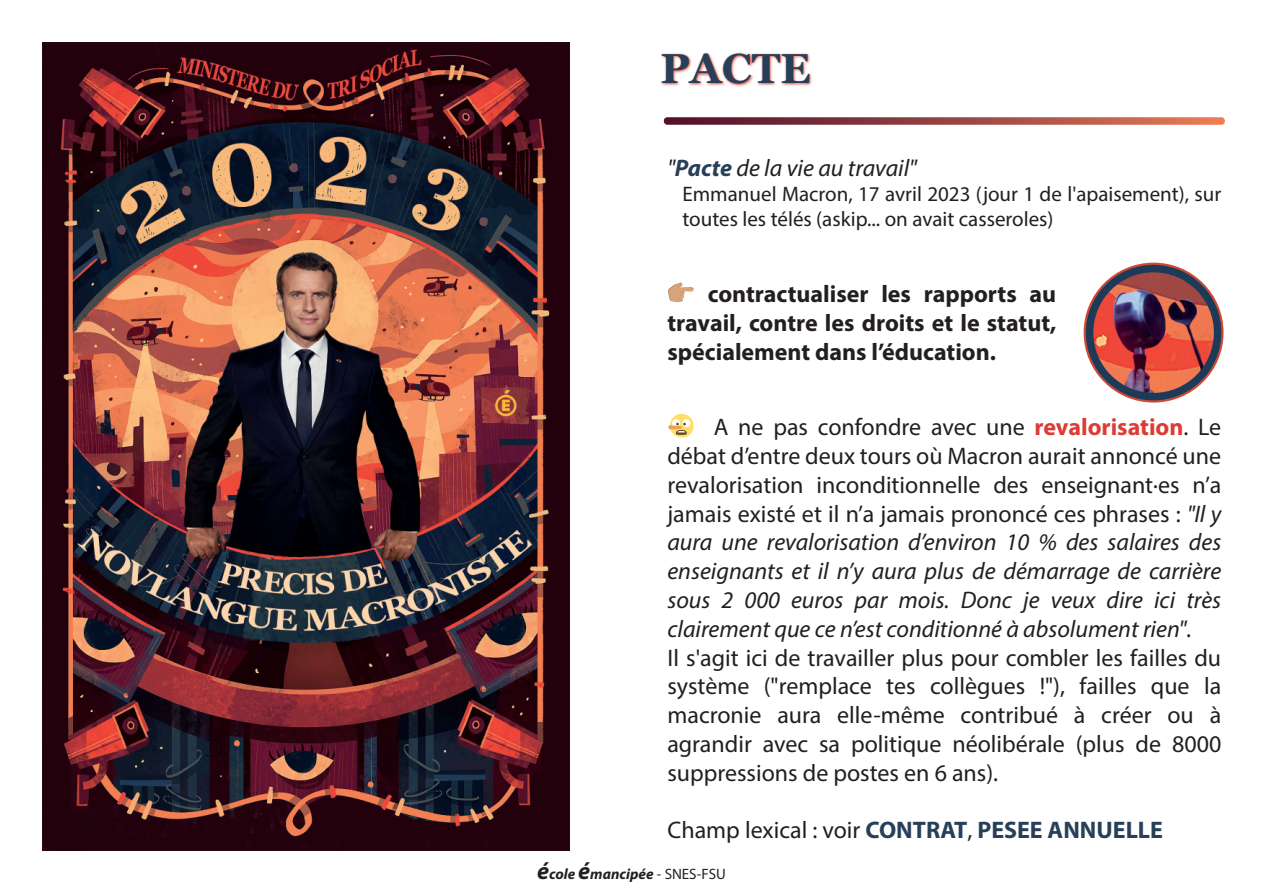
<style>
.page{position:relative;width:1263px;height:893px;background:#fff}
.page>*{position:absolute;margin:0;border:0;box-sizing:border-box;transform-origin:0 0}
.t1{font:700 42px "Georgia";color:#273f58}
.t2{font:24px/28.8px "Myriad Pro";color:#231f20}
.t3{font:700 24px/28.8px "Myriad Pro";color:#231f20;text-align:justify}
.t4{font:700 24px "Myriad Pro";color:#273f58}
.t5{font:italic 24px "Myriad Pro";color:#231f20}
.t6{font:21px/25.2px "Myriad Pro";color:#231f20}
.t7{font:italic 700 15px "Myriad Pro";color:#231f20}
.s1{font-weight:700;color:#273f58}
.s2{font-weight:700;color:#dd3b33}
.s3{font-style:italic}
.s4{font-weight:400;color:#231f20}
.s5{font-size:24px}
.s6{font-weight:400;font-style:normal}
</style>
<div class="page">
<img style="left:1089px;top:269px;width:128px;height:125px">
<img style="left:661px;top:52px;width:151px;height:35px">
<svg style="left:663px;top:117px;width:562px;height:8px;background:#9f504e"></svg>
<img style="left:43px;top:43px;width:526px;height:807px">
<div style="left:1084px;top:263px;width:139px;height:140px;border:8px solid #cd4934;border-radius:50%"></div>
<div style="left:1086px;top:265px;width:135px;height:135px;border:8px solid #1d3b58;border-radius:50%"></div>
<h1 class="t1" style="left:660px;top:41px;width:152px">PACTE</h1>
<p class="t5" style="left:667px;top:153px;width:251px">"<span class="s1">Pacte</span> de la vie au travail"</p>
<p class="t6" style="left:682px;top:181px;width:540px">Emmanuel Macron, 17 avril 2023 (jour 1 de l'apaisement), sur toutes les télés (askip... on avait casseroles)</p>
<p class="t3" style="left:667px;top:279px;width:390px;text-indent:40px">contractualiser les rapports au travail, contre les droits et le statut, spécialement dans l’éducation.</p>
<p class="t2" style="left:667px;top:412px;width:555px;text-indent:46px">A ne pas confondre avec une <span class="s2">revalorisation</span>. Le débat d’entre deux tours où Macron aurait annoncé une revalorisation inconditionnelle des enseignant·es n’a jamais existé et il n’a jamais prononcé ces phrases : <span class="s3">"Il y aura une revalorisation d’environ 10 % des salaires des enseignants et il n’y aura plus de démarrage de carrière sous 2 000 euros par mois. Donc je veux dire ici très clairement que ce n’est conditionné à absolument rien"</span>.<br>Il s'agit ici de travailler plus pour combler les failles du système ("remplace tes collègues !"), failles que la macronie aura elle-même contribué à créer ou à agrandir avec sa politique néolibérale (plus de 8000 suppressions de postes en 6 ans).</p>
<p class="t4" style="left:667px;top:815px;width:497px"><span class="s4">Champ lexical : voir</span> CONTRAT<span class="s4">,</span> PESEE ANNUELLE</p>
<p class="t7" style="left:537px;top:864px;width:190px"><span class="s5">é</span>cole <span class="s5">é</span>mancipée <span class="s6">- SNES-FSU</span></p>
</div>
